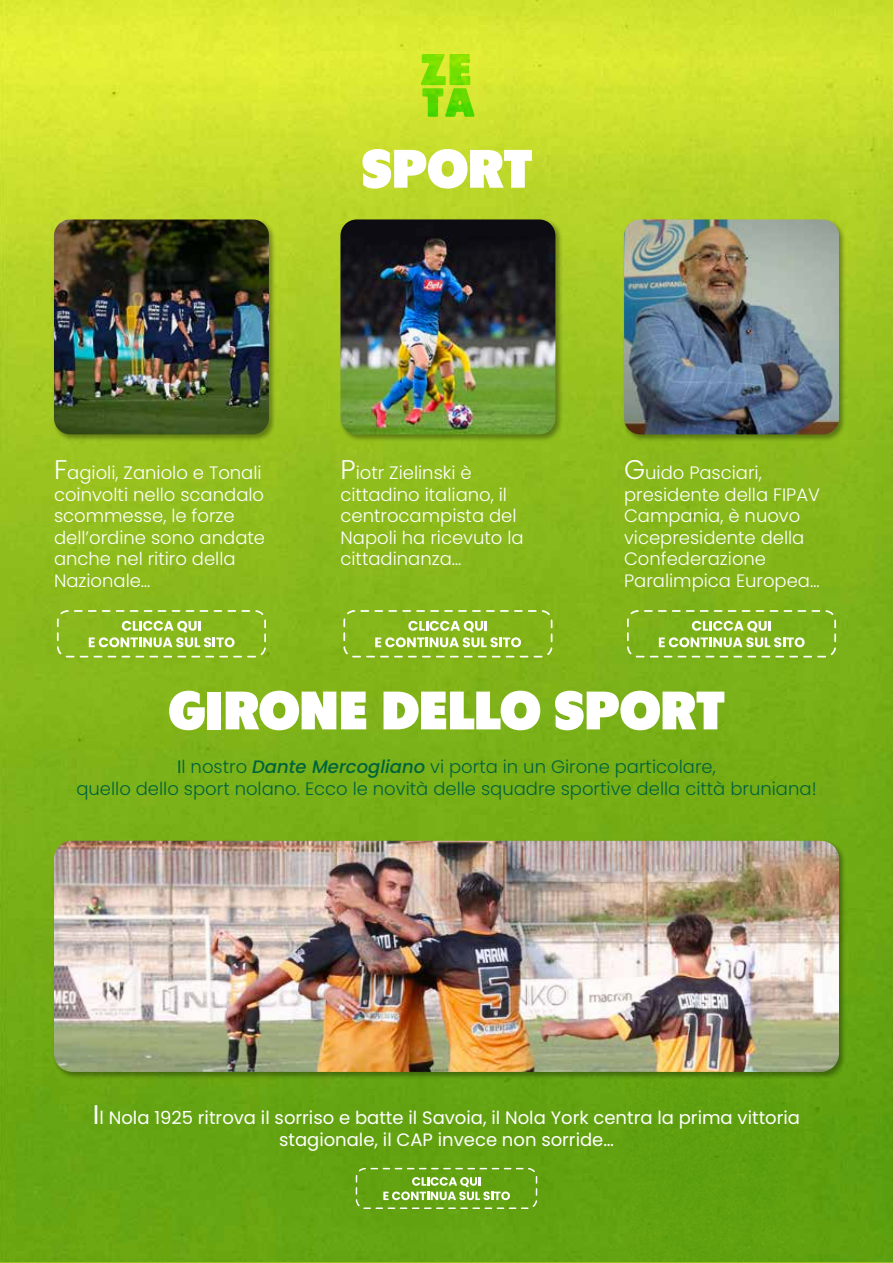
<style>
.page{position:relative;width:893px;height:1263px;background:#fff}
.page>*{position:absolute;margin:0;border:0;box-sizing:border-box;transform-origin:0 0}
.t1{font:54px "Tondu";letter-spacing:.01em;color:#fff}
.t2{font:300 18px/21.6px "Poppins";color:#fff}
.t3{font:300 18px/21.6px "Poppins";color:#00633c;text-align:center}
.t4{font:18px/21.6px "Poppins";color:#fff;text-align:center}
.s1{font-size:27px}
.s2{font-weight:400}
.s3{font-weight:500;font-style:italic}
</style>
<div class="page">
<img style="left:0;top:0;width:892px;height:1262px">
<svg style="left:420px;top:54px;width:55px;height:63px"></svg>
<div style="left:52px;top:839px;width:794px;height:240px;background:#000;opacity:.35"></div>
<img style="left:54px;top:841px;width:785px;height:231px">
<svg style="left:356px;top:1168px;width:181px;height:41px"></svg>
<div style="left:52px;top:218px;width:224px;height:224px;background:#000;opacity:.35"></div>
<img style="left:54px;top:219px;width:215px;height:215px">
<div style="left:339px;top:218px;width:224px;height:224px;background:#000;opacity:.35"></div>
<img style="left:340px;top:219px;width:215px;height:215px">
<div style="left:622px;top:218px;width:224px;height:224px;background:#000;opacity:.35"></div>
<img style="left:624px;top:219px;width:215px;height:215px">
<svg style="left:57px;top:610px;width:209px;height:47px"></svg>
<svg style="left:343px;top:610px;width:209px;height:47px"></svg>
<svg style="left:627px;top:610px;width:209px;height:47px"></svg>
<h1 class="t1" style="left:362px;top:123px;width:171px">SPORT</h1>
<p class="t2" style="left:54px;top:462px;width:213px"><span class="s1">F</span>agioli, Zaniolo e Tonali coinvolti nello scandalo scommesse, le forze dell’ordine sono andate anche nel ritiro della<br>Nazionale…</p>
<p class="t2" style="left:340px;top:462px;width:185px"><span class="s1">P</span>iotr Zielinski è cittadino italiano, il centrocampista del<br>Napoli ha ricevuto la cittadinanza…</p>
<p class="t2" style="left:624px;top:462px;width:197px"><span class="s1">G</span>uido Pasciari, presidente della FIPAV<br>Campania, è nuovo vicepresidente della<br>Confederazione<br>Paralimpica Europea…</p>
<h1 class="t1" style="left:169px;top:665px;width:556px">GIRONE DELLO SPORT</h1>
<p class="t3" style="left:76px;top:756px;width:742px"><span class="s2">I</span>l nostro <span class="s3">Dante Mercogliano</span> vi porta in un Girone particolare,<br>quello dello sport nolano. Ecco le novità delle squadre sportive della città bruniana!</p>
<p class="t4" style="left:93px;top:1107px;width:709px"><span class="s1">I</span>l Nola 1925 ritrova il sorriso e batte il Savoia, il Nola York centra la prima vittoria stagionale, il CAP invece non sorride…</p>
</div>
